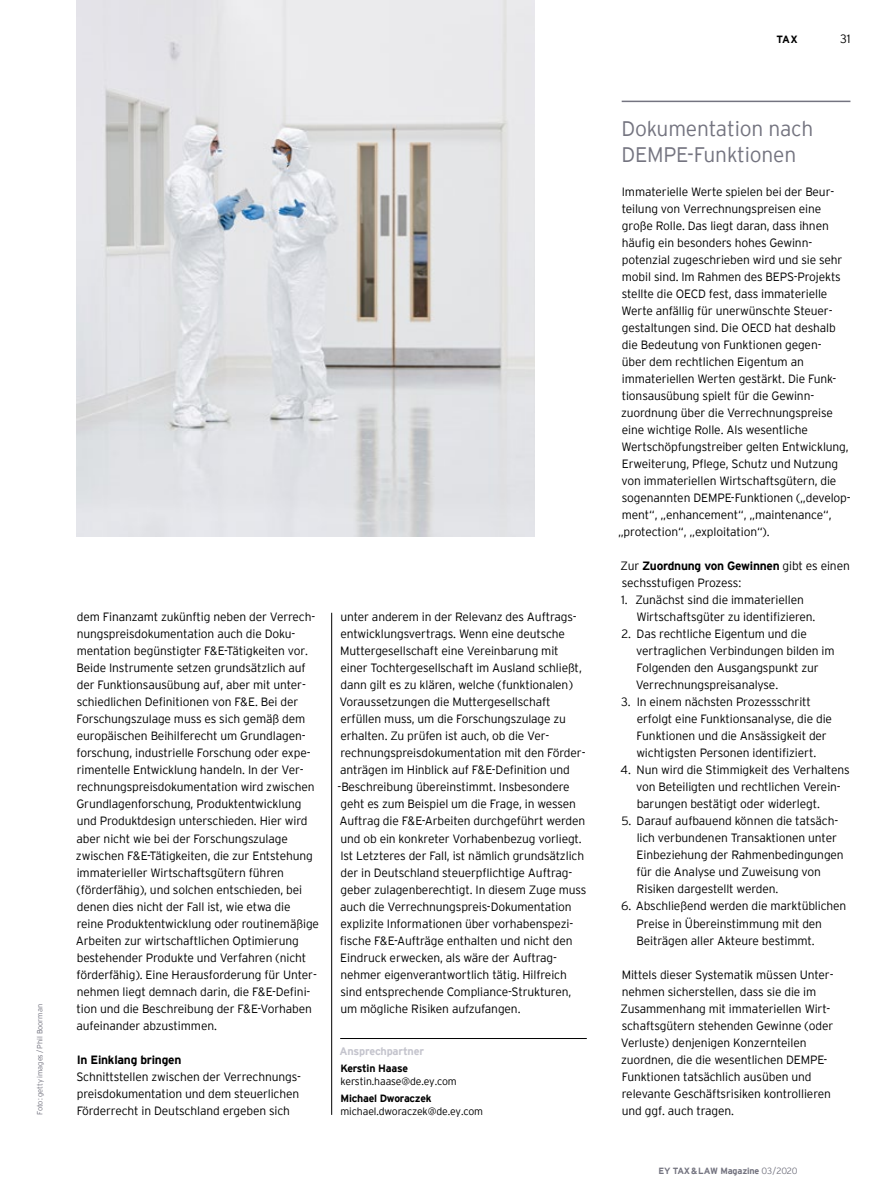
<style>
.page{position:relative;width:893px;height:1200px;background:#fff}
.page>*{position:absolute;margin:0;border:0;box-sizing:border-box;transform-origin:0 0}
.t1{font:300 21px/25.5px "EY Interstate";letter-spacing:-.01em;color:#747480}
.t2{font:300 12px/17px "EY Interstate";letter-spacing:-.01em;color:#000}
.t3{font:700 12px "EY Interstate";letter-spacing:-.02em;color:#000}
.t4{font:700 10.8px "EY Interstate";letter-spacing:-.02em;color:#c4c4cd}
.t5{font:300 10.5px "EY Interstate";letter-spacing:-.01em;color:#000}
.t6{font:700 10.5px "EY Interstate";letter-spacing:-.02em;color:#000}
.t7{font:700 9px "EY Interstate";letter-spacing:-.02em;color:#747480}
.t8{font:300 7.5px "EY Interstate";letter-spacing:-.01em;color:#747480}
.s1{font-weight:700}
.s2{font-weight:300}
</style>
<div class="page">
<hr style="left:331px;top:612px;width:1px;height:502px;background:#000">
<img style="left:77px;top:0;width:457px;height:536px">
<hr style="left:340px;top:1037px;width:247px;height:1px;background:#000">
<hr style="left:622px;top:101px;width:228px;height:1px;background:#747480">
<p class="t8" style="left:35px;top:1114px;width:112px;rotate:-90deg">Foto: getty images / Phil Boorman</p>
<p class="t2" style="left:76px;top:607px;width:245px">dem Finanzamt zukünftig neben der Verrech&shy;nungspreisdokumentation auch die Doku&shy;mentation begünstigter F&amp;E-Tätigkeiten vor.<br>Beide Instrumente setzen grundsätzlich auf der Funktionsausübung auf, aber mit unter&shy;schiedlichen Definitionen von F&amp;E. Bei der Forschungszulage muss es sich gemäß dem europäischen Beihilferecht um Grundlagen&shy;forschung, industrielle Forschung oder expe&shy;rimentelle Entwicklung handeln. In der Ver&shy;rechnungspreisdokumentation wird zwischen Grundlagenforschung, Produktentwicklung und Produktdesign unterschieden. Hier wird aber nicht wie bei der Forschungszulage zwischen F&amp;E-Tätigkeiten, die zur Entstehung immaterieller Wirtschaftsgütern führen (förderfähig), und solchen entschieden, bei denen dies nicht der Fall ist, wie etwa die reine Produktentwicklung oder routinemäßige Arbeiten zur wirtschaftlichen Optimierung bestehender Produkte und Verfahren (nicht förderfähig). Eine Herausforderung für Unter&shy;nehmen liegt demnach darin, die F&amp;E-Defini&shy;tion und die Beschreibung der F&amp;E-Vorhaben aufeinander abzustimmen.</p>
<p class="t3" style="left:77px;top:1050px;width:106px">In Einklang bringen</p>
<p class="t2" style="left:76px;top:1066px;width:226px">Schnittstellen zwischen der Verrechnungs&shy;preisdokumentation und dem steuerlichen<br>Förderrecht in Deutschland ergeben sich</p>
<p class="t2" style="left:338px;top:607px;width:250px">unter anderem in der Relevanz des Auftrags&shy;entwicklungsvertrags. Wenn eine deutsche Muttergesellschaft eine Vereinbarung mit<br>einer Tochtergesellschaft im Ausland schließt, dann gilt es zu klären, welche ( -funktionalen)<br>Voraussetzungen die Muttergesellschaft erfüllen muss, um die Forschungszulage zu erhalten. Zu prüfen ist auch, ob die Ver&shy;rechnungspreisdokumentation mit den Förder&shy;anträgen im Hinblick auf F&amp;E-Definition und -Beschreibung übereinstimmt. Insbesondere geht es zum Beispiel um die Frage, in wessen Auftrag die F&amp;E-Arbeiten durchgeführt werden und ob ein konkreter Vorhabenbezug vorliegt.<br>Ist Letzteres der Fall, ist nämlich grundsätzlich der in Deutschland steuerpflichtige Auftrag&shy;geber zulagenberechtigt. In diesem Zuge muss auch die Verrechnungspreis-Dokumentation explizite Informationen über vorhabenspezi&shy;fische F&amp;E-Aufträge enthalten und nicht den Eindruck erwecken, als wäre der Auftrag&shy;nehmer eigenverantwortlich tätig. Hilfreich sind entsprechende Compliance-Strukturen, um mögliche Risiken aufzufangen.</p>
<p class="t4" style="left:339px;top:1043px;width:86px">Ansprechpartner</p>
<p class="t6" style="left:340px;top:1060px;width:69px">Kerstin Haase</p>
<p class="t5" style="left:340px;top:1073px;width:118px">kerstin.haase@de.ey.com</p>
<p class="t6" style="left:340px;top:1090px;width:93px">Michael Dworaczek</p>
<p class="t5" style="left:340px;top:1103px;width:144px">michael.dworaczek@de.ey.com</p>
<p class="t6" style="left:776px;top:31px;width:23px">TAX</p>
<p class="t2" style="left:840px;top:29px;width:12px">31</p>
<h1 class="t1" style="left:621px;top:115px;width:193px">Dokumentation nach<br>DEMPE-Funktionen</h1>
<p class="t2" style="left:622px;top:182px;width:213px">Immaterielle Werte spielen bei der Beur-</p>
<p class="t2" style="left:622px;top:199px;width:201px">teilung von Verrechnungspreisen eine</p>
<p class="t2" style="left:622px;top:216px;width:208px">große Rolle. Das liegt daran, dass ihnen</p>
<p class="t2" style="left:622px;top:233px;width:192px">häufig ein besonders hohes Gewinn-</p>
<p class="t2" style="left:622px;top:250px;width:222px">potenzial zugeschrieben wird und sie sehr</p>
<p class="t2" style="left:622px;top:267px;width:220px">mobil sind. Im Rahmen des BEPS-Projekts</p>
<p class="t2" style="left:622px;top:284px;width:207px">stellte die OECD fest, dass immaterielle</p>
<p class="t2" style="left:621px;top:301px;width:213px">Werte anfällig für unerwünschte Steuer-</p>
<p class="t2" style="left:622px;top:318px;width:215px">gestaltungen sind. Die OECD hat deshalb</p>
<p class="t2" style="left:622px;top:335px;width:201px">die Bedeutung von Funktionen gegen-</p>
<p class="t2" style="left:622px;top:352px;width:183px">über dem rechtlichen Eigentum an</p>
<p class="t2" style="left:622px;top:369px;width:215px">immateriellen Werten gestärkt. Die Funk-</p>
<p class="t2" style="left:622px;top:386px;width:194px">tionsausübung spielt für die Gewinn-</p>
<p class="t2" style="left:621px;top:403px;width:213px">zuordnung über die Verrechnungspreise</p>
<p class="t2" style="left:622px;top:420px;width:188px">eine wichtige Rolle. Als wesentliche</p>
<p class="t2" style="left:621px;top:437px;width:229px">Wertschöpfungstreiber gelten Entwicklung,</p>
<p class="t2" style="left:622px;top:454px;width:218px">Erweiterung, Pflege, Schutz und Nutzung</p>
<p class="t2" style="left:621px;top:471px;width:217px">von immateriellen Wirtschaftsgütern, die</p>
<p class="t2" style="left:622px;top:488px;width:230px">sogenannten DEMPE-Funktionen („develop-</p>
<p class="t2" style="left:622px;top:505px;width:211px">ment“, „enhancement“, „maintenance“,</p>
<p class="t2" style="left:618px;top:522px;width:153px">„protection“, „exploitation“).</p>
<p class="t2" style="left:620px;top:556px;width:231px">Zur <span class="s1">Zuordnung von Gewinnen</span> gibt es einen sechsstufigen Prozess:</p>
<p class="t2" style="left:636px;top:590px;width:181px;text-indent:-15px">1. Zunächst sind die immateriellen<br>Wirtschaftsgüter zu identifizieren.</p>
<p class="t2" style="left:636px;top:624px;width:200px;text-indent:-14px">2. Das rechtliche Eigentum und die vertraglichen Verbindungen bilden im Folgenden den Ausgangspunkt zur Verrechnungspreisanalyse.</p>
<p class="t2" style="left:636px;top:692px;width:197px;text-indent:-15px">3. In einem nächsten Prozessschritt erfolgt eine Funktionsanalyse, die die Funktionen und die Ansässigkeit der wichtigsten Personen identifiziert.</p>
<p class="t2" style="left:636px;top:760px;width:215px;text-indent:-16px">4. Nun wird die Stimmigkeit des Verhaltens von Beteiligten und rechtlichen Verein&shy;barungen bestätigt oder widerlegt.</p>
<p class="t2" style="left:636px;top:811px;width:209px;text-indent:-15px">5. Darauf aufbauend können die tatsäch&shy;lich verbundenen Transaktionen unter Einbeziehung der Rahmenbedingungen für die Analyse und Zuweisung von Risiken dargestellt werden.</p>
<p class="t2" style="left:637px;top:896px;width:211px;text-indent:-16px">6. Abschließend werden die marktüblichen<br>Preise in Übereinstimmung mit den<br>Beiträgen aller Akteure bestimmt.</p>
<p class="t2" style="left:620px;top:964px;width:215px">Mittels dieser Systematik müssen Unter&shy;nehmen sicherstellen, dass sie die im Zusammenhang mit immateriellen Wirt&shy;schaftsgütern stehenden Gewinne (oder Verluste) denjenigen Konzernteilen zuordnen, die die wesentlichen DEMPE-Funktionen tatsächlich ausüben und relevante Geschäftsrisiken kontrollieren und ggf. auch tragen.</p>
<p class="t7" style="left:659px;top:1164px;width:141px">EY TAX&amp;LAW Magazine <span class="s2">03/2020</span></p>
</div>
